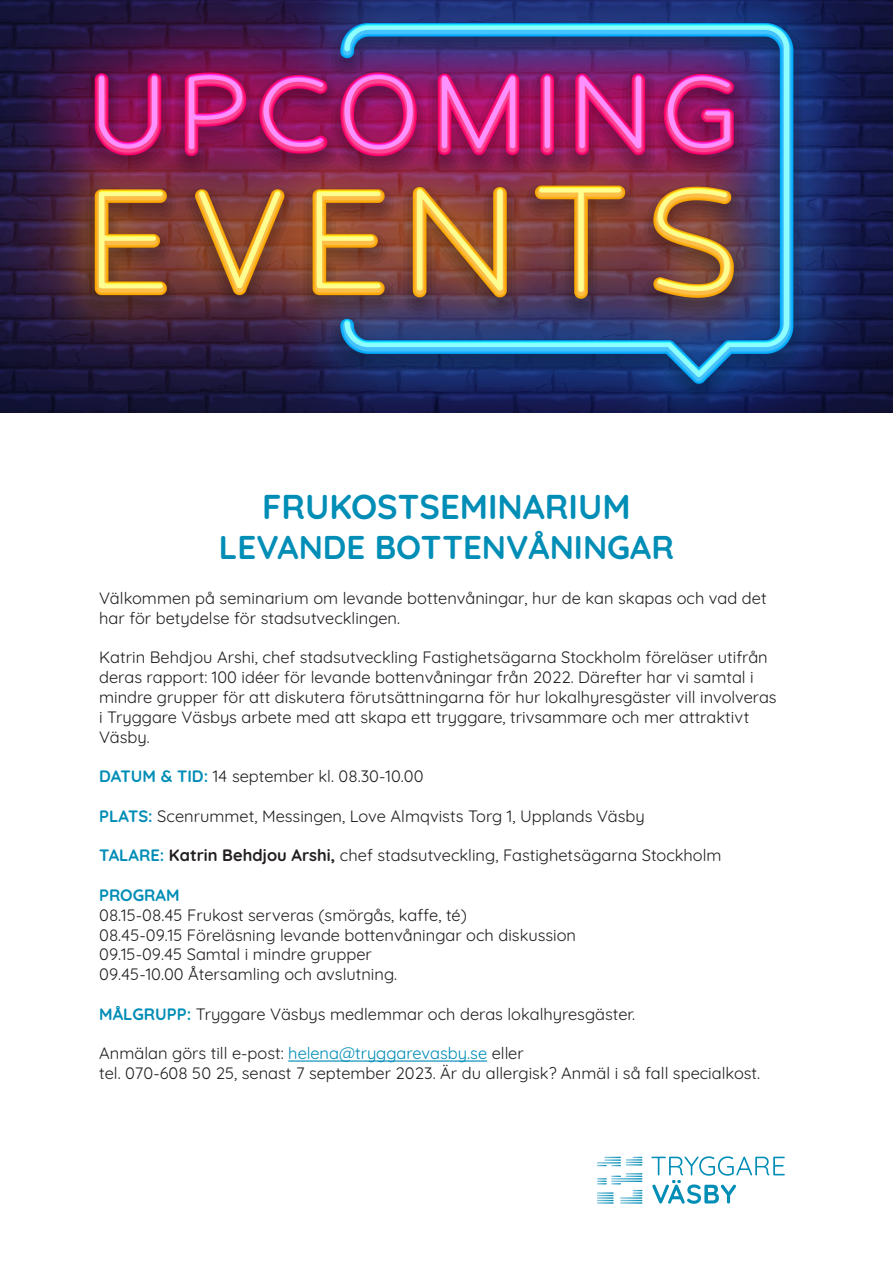
<style>
.page{position:relative;width:893px;height:1263px;background:#fff}
.page>*{position:absolute;margin:0;border:0;box-sizing:border-box;transform-origin:0 0}
.t1{font:300 34.5px "Quicksand";color:#008db6}
.t2{font:300 33px "Quicksand";color:#008db6}
.t3{font:300 16.5px/19.8px "Quicksand";color:#231f20}
.t4{font:300 16.5px "Quicksand";color:#008db6}
.s1{color:#008db6}
</style>
<div class="page">
<img style="left:0;top:0;width:893px;height:413px">
<hr style="left:288px;top:1060px;width:199px;height:1px;background:#008db6">
<svg style="left:651px;top:1156px;width:134px;height:48px"></svg>
<svg style="left:597px;top:1178px;width:9px;height:6px"></svg>
<svg style="left:626px;top:1173px;width:16px;height:4px"></svg>
<svg style="left:626px;top:1157px;width:16px;height:8px"></svg>
<svg style="left:597px;top:1157px;width:23px;height:9px"></svg>
<svg style="left:621px;top:1190px;width:21px;height:11px"></svg>
<svg style="left:597px;top:1192px;width:16px;height:12px"></svg>
<p class="t1" style="left:262px;top:480px;width:370px">FRUKOSTSEMINARIUM</p>
<p class="t2" style="left:219px;top:522px;width:457px">LEVANDE BOTTENVÅNINGAR</p>
<p class="t3" style="left:99px;top:586px;width:669px">Välkommen på seminarium om levande bottenvåningar, hur de kan skapas och vad det har för betydelse för stadsutvecklingen.</p>
<p class="t3" style="left:99px;top:646px;width:679px">Katrin Behdjou Arshi, chef stadsutveckling Fastighetsägarna Stockholm föreläser utifrån deras rapport: 100 idéer för levande bottenvåningar från 2022. Därefter har vi samtal i mindre grupper för att diskutera förutsättningarna för hur lokalhyresgäster vill involveras i Tryggare Väsbys arbete med att skapa ett tryggare, trivsammare och mer attraktivt Väsby.</p>
<p class="t3" style="left:99px;top:765px;width:326px"><span class="s1">DATUM &amp; TID:</span> 14 september kl. 08.30-10.00</p>
<p class="t3" style="left:99px;top:804px;width:547px"><span class="s1">PLATS:</span> Scenrummet, Messingen, Love Almqvists Torg 1, Upplands Väsby</p>
<p class="t3" style="left:99px;top:844px;width:624px"><span class="s1">TALARE:</span> Katrin Behdjou Arshi, chef stadsutveckling, Fastighetsägarna Stockholm</p>
<p class="t4" style="left:99px;top:882px;width:82px">PROGRAM</p>
<p class="t3" style="left:99px;top:903px;width:369px">08.15-08.45 Frukost serveras (smörgås, kaffe, té)</p>
<p class="t3" style="left:99px;top:923px;width:478px">08.45-09.15 Föreläsning levande bottenvåningar och diskussion</p>
<p class="t3" style="left:99px;top:943px;width:274px">09.15-09.45 Samtal i mindre grupper</p>
<p class="t3" style="left:99px;top:963px;width:300px">09.45-10.00 Återsamling och avslutning.</p>
<p class="t3" style="left:99px;top:1002px;width:537px"><span class="s1">MÅLGRUPP:</span> Tryggare Väsbys medlemmar och deras lokalhyresgäster.</p>
<p class="t3" style="left:99px;top:1042px;width:426px">Anmälan görs till e-post: <span class="s1">helena@tryggarevasby.se</span> eller</p>
<p class="t3" style="left:99px;top:1062px;width:662px">tel. 070-608 50 25, senast 7 september 2023. Är du allergisk? Anmäl i så fall specialkost.</p>
</div>
